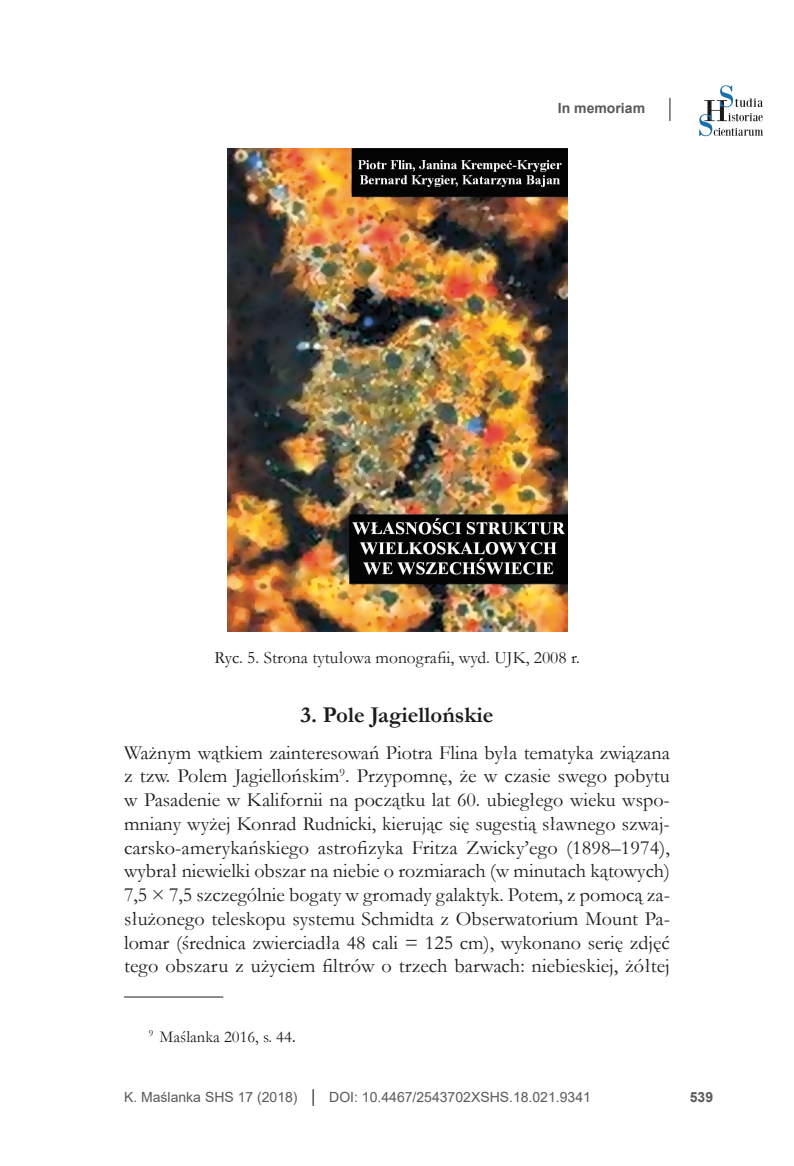
<style>
.page{position:relative;width:794px;height:1166px;background:#fff}
.page>*{position:absolute;margin:0;border:0;box-sizing:border-box;transform-origin:0 0}
.t1{font:700 22.75px "Garamond";color:#1b1b1e}
.t2{font:20.12px/23.8px "Garamond";letter-spacing:.005em;color:#1b1b1e;text-align:justify}
.t3{font:17.5px "Garamond";color:#1b1b1e}
.t4{font:16.62px "Garamond";color:#1b1b1e}
.t5{font:14px "Arial";color:#58595b}
.t6{font:700 14px "Arial";color:#58595b}
.s1{font-family:"Calibri"}
.s2{font-size:17.5px;color:#1b1b1e}
</style>
<div class="page">
<svg style="left:699px;top:85px;width:64px;height:51px"></svg>
<svg style="left:669px;top:98px;width:1px;height:23px"></svg>
<hr style="left:124px;top:996px;width:99px;height:1px;background:#1b1b1e">
<img style="left:227px;top:149px;width:340px;height:483px">
<p class="t6" style="left:558px;top:99px;width:89px">In memoriam</p>
<p class="t3" style="left:214px;top:646px;width:367px">Ryc. 5. Strona tytułowa monografii, wyd. UJK, 2008 r.</p>
<p class="t1" style="left:300px;top:700px;width:195px">3. Pole Jagiellońskie</p>
<p class="t2" style="left:124px;top:740px;width:547px">Ważnym wątkiem zainteresowań Piotra Flina była tematyka związana z tzw. Polem Jagiellońskim<sup>9</sup>. Przypomnę, że w czasie swego pobytu w Pasadenie w Kalifornii na początku lat 60. ubiegłego wieku wspo&shy;mniany wyżej Konrad Rudnicki, kierując się sugestią sławnego szwaj&shy;carsko‑amerykańskiego astrofizyka Fritza Zwicky’ego (1898–1974), wybrał niewielki obszar na niebie o rozmiarach (w minutach kątowych)<br>7,5 × 7,5 szczególnie bogaty w gromady galaktyk. Potem, z pomocą za&shy;służonego teleskopu systemu Schmidta z Obserwatorium Mount Pa&shy;lomar (średnica zwierciadła 48 cali = 125 cm), wykonano serię zdjęć tego obszaru z użyciem filtrów o trzech barwach: niebieskiej, żółtej</p>
<p class="t4" style="left:149px;top:1025px;width:149px"><sup>9</sup> Maślanka 2016, s. 44<span class="s1">.</span></p>
<p class="t5" style="left:124px;top:1087px;width:468px">K. Maślanka SHS 17 (2018) <span class="s2">|</span> DOI: 10.4467/2543702XSHS.18.021.9341</p>
<p class="t6" style="left:690px;top:1087px;width:25px">539</p>
</div>
